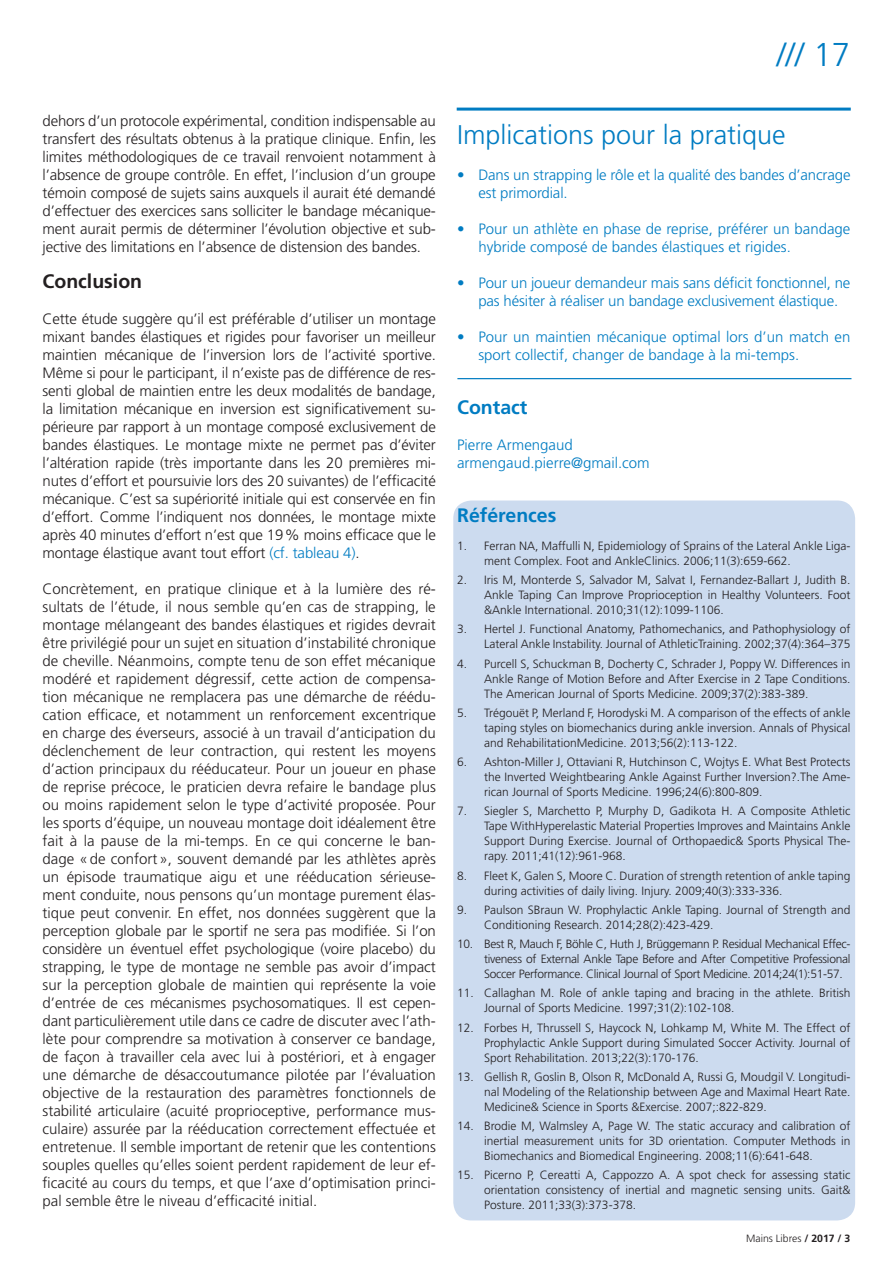
<style>
.page{position:relative;width:893px;height:1263px;background:#fff}
.page>*{position:absolute;margin:0;border:0;box-sizing:border-box;transform-origin:0 0}
.t1{font:300 33px "Frutiger";color:#007cc2}
.t2{font:300 27px "Frutiger";color:#007cc2}
.t3{font:700 19.5px "Frutiger";color:#007cc2}
.t4{font:700 19.5px "Frutiger";color:#231f20}
.t5{font:300 15px/18px "Frutiger";letter-spacing:-.01em;color:#231f20;text-align:justify}
.t6{font:300 15px/18px "Frutiger";color:#007cc2}
.t7{font:300 12px/15px "Frutiger";color:#231f20;text-align:justify}
.t8{font:300 10.5px "Frutiger";color:#231f20}
.s1{color:#007cc2}
.s2{font-weight:700}
</style>
<div class="page">
<div style="left:453px;top:500px;width:402px;height:720px;background:#ccdbef;border-radius:18px"></div>
<hr style="left:457px;top:108px;width:394px;height:3px;background:#007cc2">
<hr style="left:457px;top:378px;width:394px;height:1px;background:#007cc2">
<p class="t5" style="left:43px;top:112px;width:395px">dehors d’un protocole expérimental, condition indispensable au transfert des résultats obtenus à la pratique clinique. Enfin, les limites méthodologiques de ce travail renvoient notamment à l’absence de groupe contrôle. En effet, l’inclusion d’un groupe témoin composé de sujets sains auxquels il aurait été demandé d’effectuer des exercices sans solliciter le bandage mécanique&shy;ment aurait permis de déterminer l’évolution objective et sub&shy;jective des limitations en l’absence de distension des bandes.</p>
<h3 class="t4" style="left:43px;top:270px;width:101px">Conclusion</h3>
<p class="t5" style="left:43px;top:310px;width:395px">Cette étude suggère qu’il est préférable d’utiliser un montage mixant bandes élastiques et rigides pour favoriser un meilleur maintien mécanique de l’inversion lors de l’activité sportive.<br>Même si pour le participant, il n’existe pas de différence de res&shy;senti global de maintien entre les deux modalités de bandage, la limitation mécanique en inversion est significativement su&shy;périeure par rapport à un montage composé exclusivement de bandes élastiques. Le montage mixte ne permet pas d’éviter l’altération rapide (très importante dans les 20 premières mi&shy;nutes d’effort et poursuivie lors des 20 suivantes) de l’efficacité mécanique. C’est sa supériorité initiale qui est conservée en fin d’effort. Comme l’indiquent nos données, le montage mixte après 40 minutes d’effort n’est que 19% moins efficace que le montage élastique avant tout effort <span class="s1">(cf. tableau 4)</span>.</p>
<p class="t5" style="left:43px;top:580px;width:395px">Concrètement, en pratique clinique et à la lumière des ré&shy;sultats de l’étude, il nous semble qu’en cas de strapping, le montage mélangeant des bandes élastiques et rigides devrait être privilégié pour un sujet en situation d’instabilité chronique de cheville. Néanmoins, compte tenu de son effet mécanique modéré et rapidement dégressif, cette action de compensa&shy;tion mécanique ne remplacera pas une démarche de réédu&shy;cation efficace, et notamment un renforcement excentrique en charge des éverseurs, associé à un travail d’anticipation du déclenchement de leur contraction, qui restent les moyens d’action principaux du rééducateur. Pour un joueur en phase de reprise précoce, le praticien devra refaire le bandage plus ou moins rapidement selon le type d’activité proposée. Pour les sports d’équipe, un nouveau montage doit idéalement être fait à la pause de la mi-temps. En ce qui concerne le ban&shy;dage «de confort», souvent demandé par les athlètes après un épisode traumatique aigu et une rééducation sérieuse&shy;ment conduite, nous pensons qu’un montage purement élas&shy;tique peut convenir. En effet, nos données suggèrent que la perception globale par le sportif ne sera pas modifiée. Si l’on considère un éventuel effet psychologique (voire placebo) du strapping, le type de montage ne semble pas avoir d’impact sur la perception globale de maintien qui représente la voie d’entrée de ces mécanismes psychosomatiques. Il est cepen&shy;dant particulièrement utile dans ce cadre de discuter avec l’ath&shy;lète pour comprendre sa motivation à conserver ce bandage, de façon à travailler cela avec lui à postériori, et à engager une démarche de désaccoutumance pilotée par l’évaluation objective de la restauration des paramètres fonctionnels de stabilité articulaire (acuité proprioceptive, performance mus&shy;culaire) assurée par la rééducation correctement effectuée et entretenue. Il semble important de retenir que les contentions souples quelles qu’elles soient perdent rapidement de leur ef&shy;ficacité au cours du temps, et que l’axe d’optimisation princi&shy;pal semble être le niveau d’efficacité initial.</p>
<h1 class="t1" style="left:777px;top:36px;width:75px">/// 17</h1>
<h2 class="t2" style="left:457px;top:119px;width:330px">Implications pour la pratique</h2>
<p class="t6" style="left:478px;top:166px;width:374px;text-indent:-21px">• Dans un strapping le rôle et la qualité des bandes d’ancrage est primordial.</p>
<p class="t6" style="left:478px;top:220px;width:374px;text-indent:-21px">• Pour un athlète en phase de reprise, préférer un bandage hybride composé de bandes élastiques et rigides.</p>
<p class="t6" style="left:478px;top:274px;width:374px;text-indent:-21px">• Pour un joueur demandeur mais sans déficit fonctionnel, ne pas hésiter à réaliser un bandage exclusivement élastique.</p>
<p class="t6" style="left:478px;top:328px;width:374px;text-indent:-21px">• Pour un maintien mécanique optimal lors d’un match en sport collectif, changer de bandage à la mi-temps.</p>
<h3 class="t3" style="left:457px;top:396px;width:72px">Contact</h3>
<p class="t6" style="left:457px;top:436px;width:194px">Pierre Armengaud armengaud.pierre@gmail.com</p>
<h3 class="t3" style="left:457px;top:504px;width:101px">Références</h3>
<p class="t7" style="left:484px;top:538px;width:368px;text-indent:-27px">1. Ferran NA, Maffulli N, Epidemiology of Sprains of the Lateral Ankle Liga&shy;ment Complex. Foot and AnkleClinics. 2006;11(3):659-662.</p>
<p class="t7" style="left:484px;top:573px;width:368px;text-indent:-27px">2. Iris M, Monterde S, Salvador M, Salvat I, Fernandez-Ballart J, Judith B.<br>Ankle Taping Can Improve Proprioception in Healthy Volunteers. Foot &amp;Ankle International. 2010;31(12):1099-1106.</p>
<p class="t7" style="left:457px;top:622px;width:395px;text-align:right">3. Hertel J. Functional Anatomy, Pathomechanics, and Pathophysiology of<br>Lateral Ankle Instability. Journal of AthleticTraining. 2002;37(4):364–375</p>
<p class="t7" style="left:484px;top:656px;width:368px;text-indent:-27px">4. Purcell S, Schuckman B, Docherty C, Schrader J, Poppy W. Differences in Ankle Range of Motion Before and After Exercise in 2 Tape Conditions.<br>The American Journal of Sports Medicine. 2009;37(2):383-389.</p>
<p class="t7" style="left:484px;top:705px;width:368px;text-indent:-27px">5. Trégouët P, Merland F, Horodyski M. A comparison of the effects of ankle taping styles on biomechanics during ankle inversion. Annals of Physical and RehabilitationMedicine. 2013;56(2):113-122.</p>
<p class="t7" style="left:484px;top:755px;width:368px;text-indent:-27px">6. Ashton-Miller J, Ottaviani R, Hutchinson C, Wojtys E. What Best Protects the Inverted Weightbearing Ankle Against Further Inversion?.The Ame&shy;rican Journal of Sports Medicine. 1996;24(6):800-809.</p>
<p class="t7" style="left:484px;top:804px;width:368px;text-indent:-27px">7. Siegler S, Marchetto P, Murphy D, Gadikota H. A Composite Athletic Tape WithHyperelastic Material Properties Improves and Maintains Ankle Support During Exercise. Journal of Orthopaedic&amp; Sports Physical The&shy;rapy. 2011;41(12):961-968.</p>
<p class="t7" style="left:484px;top:868px;width:368px;text-indent:-27px">8. Fleet K, Galen S, Moore C. Duration of strength retention of ankle taping during activities of daily living. Injury. 2009;40(3):333-336.</p>
<p class="t7" style="left:484px;top:902px;width:368px;text-indent:-27px">9. Paulson SBraun W. Prophylactic Ankle Taping. Journal of Strength and<br>Conditioning Research. 2014;28(2):423-429.</p>
<p class="t7" style="left:484px;top:937px;width:368px;text-indent:-27px">10. Best R, Mauch F, Böhle C, Huth J, Brüggemann P. Residual Mechanical Effec&shy;tiveness of External Ankle Tape Before and After Competitive Professional Soccer Performance. Clinical Journal of Sport Medicine. 2014;24(1):51-57.</p>
<p class="t7" style="left:484px;top:986px;width:368px;text-indent:-27px">11. Callaghan M. Role of ankle taping and bracing in the athlete. British<br>Journal of Sports Medicine. 1997;31(2):102-108.</p>
<p class="t7" style="left:484px;top:1020px;width:368px;text-indent:-27px">12. Forbes H, Thrussell S, Haycock N, Lohkamp M, White M. The Effect of Prophylactic Ankle Support during Simulated Soccer Activity. Journal of Sport Rehabilitation. 2013;22(3):170-176.</p>
<p class="t7" style="left:484px;top:1069px;width:368px;text-indent:-27px">13. Gellish R, Goslin B, Olson R, McDonald A, Russi G, Moudgil V. Longitudi&shy;nal Modeling of the Relationship between Age and Maximal Heart Rate.<br>Medicine&amp; Science in Sports &amp;Exercise. 2007;:822-829.</p>
<p class="t7" style="left:484px;top:1119px;width:368px;text-indent:-27px">14. Brodie M, Walmsley A, Page W. The static accuracy and calibration of inertial measurement units for 3D orientation. Computer Methods in Biomechanics and Biomedical Engineering. 2008;11(6):641-648.</p>
<p class="t7" style="left:484px;top:1168px;width:368px;text-indent:-27px">15. Picerno P, Cereatti A, Cappozzo A. A spot check for assessing static orientation consistency of inertial and magnetic sensing units. Gait&amp; Posture. 2011;33(3):373-378.</p>
<p class="t8" style="left:746px;top:1232px;width:106px">Mains Libres <span class="s2">/ 2017 / 3</span></p>
</div>
